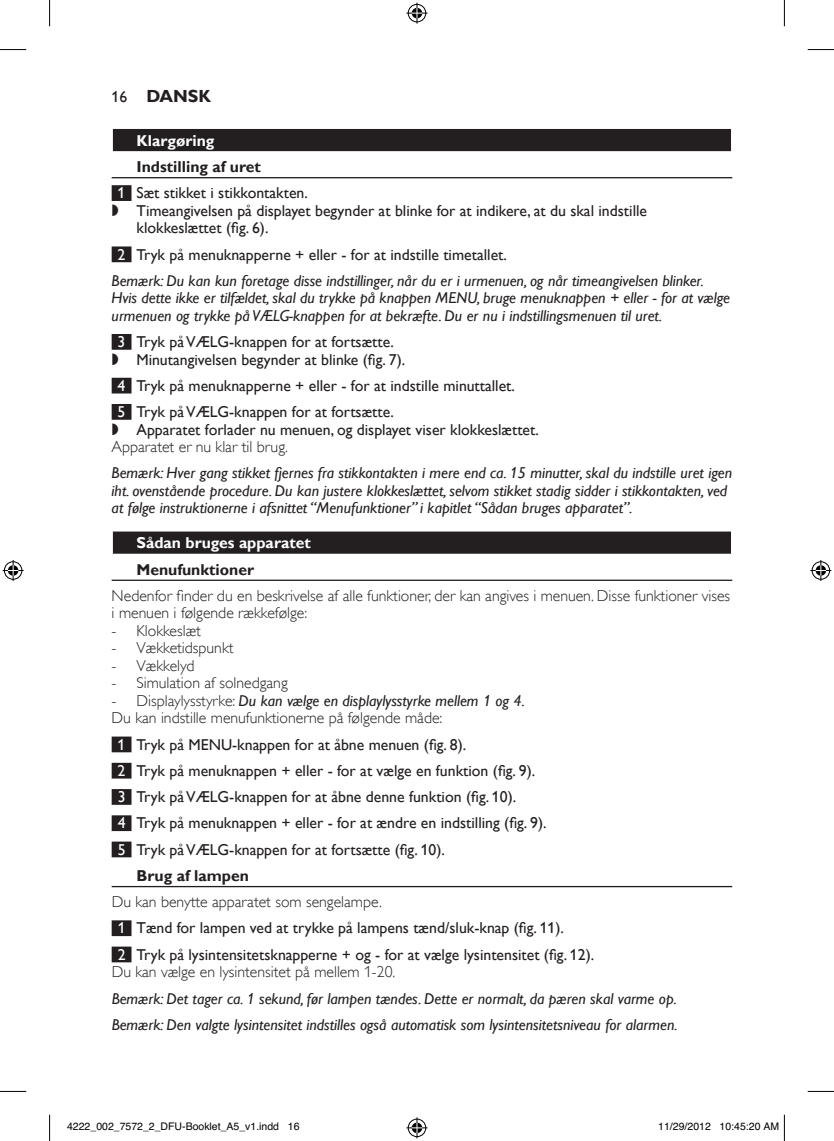
<style>
.page{position:relative;width:834px;height:1141px;background:#fff}
.page>*{position:absolute;margin:0;border:0;box-sizing:border-box;transform-origin:0 0}
.t1{font:700 17.5px "Gill Sans Alt One WGL";color:#231f20}
.t2{font:italic 15.75px/17.5px "Gill Sans Alt One WGL";color:#231f20}
.t3{font:15.75px/26.2px "Gill Sans Alt One WGL";color:#231f20}
.t4{font:15.75px/17.5px "Gill Sans Alt One WGL Light";color:#231f20}
.t5{font:700 15.75px "Gill Sans Alt One WGL";color:#fff}
.t6{font:700 15.75px "Gill Sans Alt One WGL";color:#231f20}
.t7{font:10.5px "Helvetica";color:#000}
.s1{font-weight:400;font-size:15.75px}
.s2{font-weight:700}
.s3{color:#fff}
.s4{font-family:"Philips Ll Font Plain"}
.s5{font-style:normal;color:#fff}
.s6{font-style:normal}
.s7{font-family:"Gill Sans Alt One WGL Light";font-style:normal}
</style>
<div class="page">
<div style="left:112px;top:128px;width:620px;height:25px;background:#dedddd"></div>
<div style="left:113px;top:129px;width:617px;height:22px;background:#231f20"></div>
<hr style="left:112px;top:177px;width:620px;height:1px;background:#231f20">
<div style="left:112px;top:185px;width:19px;height:16px;background:#231f20"></div>
<div style="left:112px;top:246px;width:19px;height:16px;background:#231f20"></div>
<div style="left:112px;top:334px;width:19px;height:16px;background:#231f20"></div>
<div style="left:112px;top:378px;width:19px;height:15px;background:#231f20"></div>
<div style="left:112px;top:404px;width:19px;height:16px;background:#231f20"></div>
<div style="left:113px;top:531px;width:617px;height:23px;background:#231f20"></div>
<hr style="left:112px;top:580px;width:620px;height:1px;background:#231f20">
<div style="left:112px;top:736px;width:19px;height:16px;background:#231f20"></div>
<div style="left:112px;top:763px;width:19px;height:15px;background:#231f20"></div>
<div style="left:112px;top:789px;width:19px;height:16px;background:#231f20"></div>
<div style="left:112px;top:815px;width:19px;height:16px;background:#231f20"></div>
<div style="left:112px;top:841px;width:19px;height:16px;background:#231f20"></div>
<hr style="left:112px;top:886px;width:620px;height:1px;background:#231f20">
<div style="left:112px;top:920px;width:19px;height:16px;background:#231f20"></div>
<div style="left:112px;top:946px;width:19px;height:16px;background:#231f20"></div>
<svg style="left:0;top:49px;width:26px;height:1px"></svg>
<svg style="left:807px;top:49px;width:26px;height:1px"></svg>
<svg style="left:0;top:1091px;width:26px;height:1px"></svg>
<svg style="left:807px;top:1091px;width:26px;height:1px"></svg>
<svg style="left:49px;top:0;width:1px;height:26px"></svg>
<svg style="left:49px;top:1115px;width:1px;height:26px"></svg>
<svg style="left:783px;top:0;width:1px;height:26px"></svg>
<svg style="left:406px;top:3px;width:21px;height:21px"></svg>
<svg style="left:406px;top:1117px;width:21px;height:21px"></svg>
<svg style="left:3px;top:560px;width:21px;height:21px"></svg>
<svg style="left:810px;top:560px;width:21px;height:21px"></svg>
<svg style="left:783px;top:1115px;width:1px;height:26px"></svg>
<p class="t1" style="left:112px;top:84px;width:101px"><span class="s1">16</span> Dansk</p>
<p class="t5" style="left:136px;top:130px;width:79px">Klargøring</p>
<p class="t3" style="left:118px;top:153px;width:192px;text-indent:19px"><span class="s2">I ndstilling af uret<br></span><span class="s3">1</span> Sæt stikket i stikkontakten.</p>
<p class="t3" style="left:136px;top:202px;width:512px;line-height:17.5px;text-indent:-25px"><span class="s4">,</span> Timeangivelsen på displayet begynder at blinke for at indikere, at du skal indstille klokkeslættet (fig. 6).</p>
<p class="t2" style="left:112px;top:241px;width:593px;line-height:26.2px;text-indent:6px"><span class="s5">2</span> <span class="s6">Tryk på menuknapperne + eller - for at indstille timetallet.<br></span>Bemærk: Du kan kun foretage disse indstillinger, når du er i urmenuen, og når timeangivelsen blinker.</p>
<p class="t2" style="left:112px;top:289px;width:619px">Hvis dette ikke er tilfældet, skal du trykke på knappen MENU, bruge menuknappen + eller - for at vælge urmenuen og trykke på VÆLG-knappen for at bekræfte. Du er nu i indstillingsmenuen til uret.</p>
<p class="t3" style="left:112px;top:333px;width:295px;line-height:17.5px;text-align:center"><span class="s3">3</span> Tryk påVÆLG-knappen for at fortsætte.<br><span class="s4">,</span> Minutangivelsen begynder at blinke (fig. 7).</p>
<p class="t3" style="left:118px;top:372px;width:399px"><span class="s3">4</span> Tryk på menuknapperne + eller - for at indstille minuttallet.<br><span class="s3">5</span> Tryk påVÆLG-knappen for at fortsætte.</p>
<p class="t3" style="left:112px;top:416px;width:428px"><span class="s4">,</span> Apparatet forlader nu menuen, og displayet viser klokkeslættet.</p>
<p class="t4" style="left:112px;top:438px;width:178px">Apparatet er nu klar til brug.</p>
<p class="t2" style="left:112px;top:464px;width:621px">Bemærk: Hver gang stikket fjernes fra stikkontakten i mere end ca. 15 minutter, skal du indstille uret igen iht. ovenstående procedure. Du kan justere klokkeslættet, selvom stikket stadig sidder i stikkontakten, ved at følge instruktionerne i afsnittet “Menufunktioner” i kapitlet “Sådan bruges apparatet”.</p>
<p class="t5" style="left:136px;top:532px;width:176px">Sådan bruges apparatet</p>
<p class="t6" style="left:136px;top:559px;width:119px">Menufunktioner</p>
<p class="t4" style="left:112px;top:587px;width:620px">Nedenfor finder du en beskrivelse af alle funktioner, der kan angives i menuen. Disse funktioner vises i menuen i følgende rækkefølge:</p>
<p class="t4" style="left:112px;top:622px;width:91px">- Klokkeslæt</p>
<p class="t4" style="left:112px;top:639px;width:123px">- Vækketidspunkt</p>
<p class="t4" style="left:112px;top:657px;width:84px">- Vækkelyd</p>
<p class="t4" style="left:112px;top:674px;width:177px">- Simulation af solnedgang</p>
<p class="t2" style="left:112px;top:692px;width:414px"><span class="s7">- Displaylysstyrke:</span> Du kan vælge en displaylysstyrke mellem 1 og 4.</p>
<p class="t4" style="left:112px;top:709px;width:332px">Du kan indstille menufunktionerne på følgende måde:</p>
<p class="t3" style="left:118px;top:731px;width:350px"><span class="s3">1</span> Tryk på MENU-knappen for at åbne menuen (fig. 8).</p>
<p class="t3" style="left:118px;top:757px;width:419px"><span class="s3">2</span> Tryk på menuknappen + eller - for at vælge en funktion (fig. 9).</p>
<p class="t3" style="left:118px;top:784px;width:400px"><span class="s3">3</span> Tryk på VÆLG-knappen for at åbne denne funktion (fig. 10).</p>
<p class="t3" style="left:118px;top:810px;width:430px"><span class="s3">4</span> Tryk på menuknappen + eller - for at ændre en indstilling (fig. 9).</p>
<p class="t3" style="left:118px;top:836px;width:329px"><span class="s3">5</span> Tryk påVÆLG-knappen for at fortsætte (fig. 10).</p>
<p class="t6" style="left:136px;top:865px;width:114px">Brug af lampen</p>
<p class="t4" style="left:112px;top:893px;width:272px">Du kan benytte apparatet som sengelampe.</p>
<p class="t3" style="left:118px;top:915px;width:478px"><span class="s3">1</span> Tænd for lampen ved at trykke på lampens tænd/sluk-knap (fig. 11).<br><span class="s3">2</span> Tryk på lysintensitetsknapperne + og - for at vælge lysintensitet (fig. 12).</p>
<p class="t4" style="left:112px;top:963px;width:285px">Du kan vælge en lysintensitet på mellem 1-20.</p>
<p class="t2" style="left:112px;top:985px;width:567px;line-height:26.2px">Bemærk: Det tager ca. 1 sekund, før lampen tændes. Dette er normalt, da pæren skal varme op.<br>Bemærk: Den valgte lysintensitet indstilles også automatisk som lysintensitetsniveau for alarmen.</p>
<p class="t7" style="left:67px;top:1120px;width:234px">4222_002_7572_2_DFU-Booklet_A5_v1.indd 16</p>
<p class="t7" style="left:658px;top:1120px;width:122px">11/29/2012 10:45:20 AM</p>
</div>
